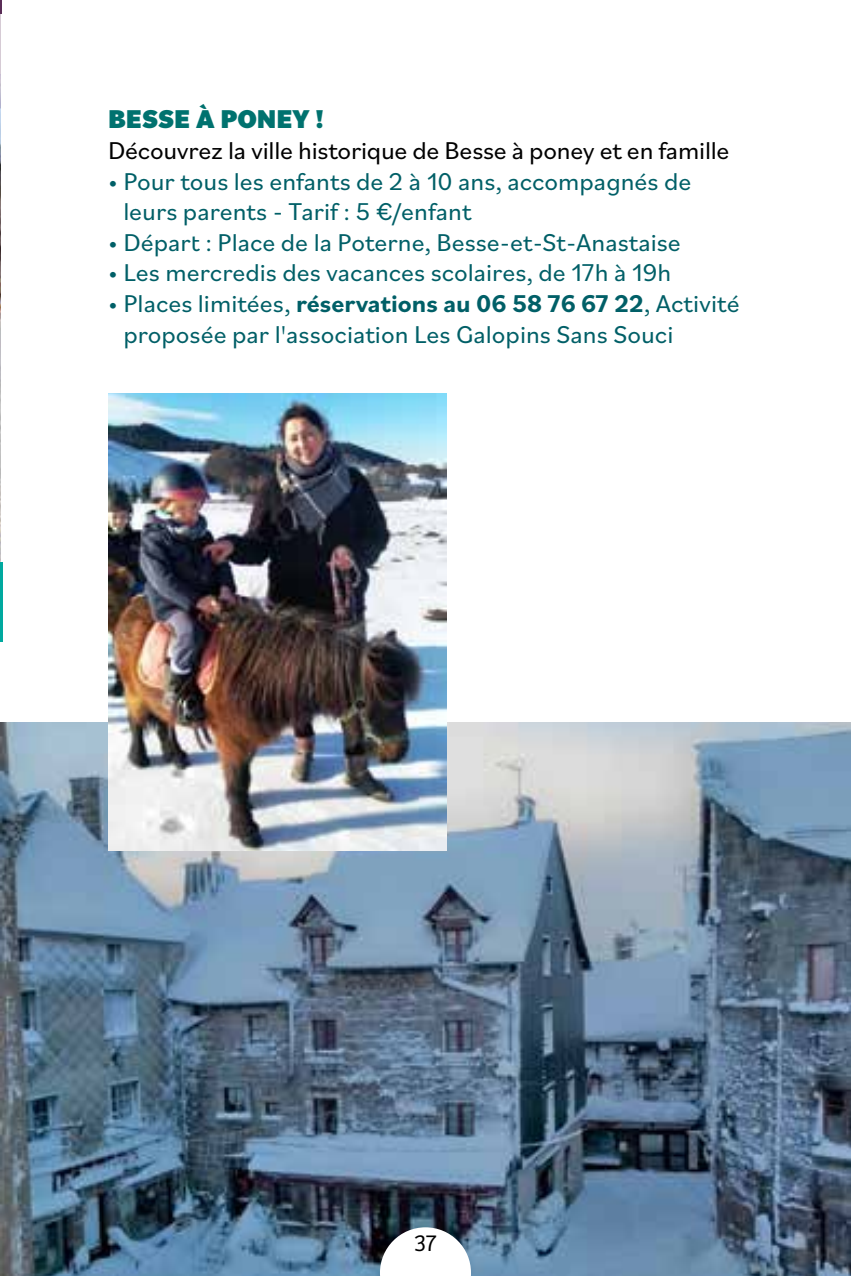
<style>
.page{position:relative;width:851px;height:1276px;background:#fff}
.page>*{position:absolute;margin:0;border:0;box-sizing:border-box;transform-origin:0 0}
.t1{font:900 27px "Bilo";color:#00726f}
.t2{font:25.5px/30.6px "Bilo";color:#005f67}
.t3{font:25.5px "Bilo";letter-spacing:-.01em;color:#000}
.t4{font:300 24px "Bree";color:#000}
.s1{font-weight:700}
</style>
<div class="page">
<img style="left:0;top:75px;width:1px;height:487px">
<hr style="left:0;top:562px;width:2px;height:80px;background:#00a99f">
<svg style="left:0;top:0;width:2px;height:14px"></svg>
<img style="left:0;top:723px;width:850px;height:553px">
<svg style="left:380px;top:1227px;width:91px;height:49px"></svg>
<img style="left:108px;top:393px;width:338px;height:457px">
<p class="t1" style="left:108px;top:101px;width:218px">BESSE À PONEY !</p>
<p class="t3" style="left:108px;top:133px;width:623px">Découvrez la ville historique de Besse à poney et en famille</p>
<p class="t2" style="left:123px;top:165px;width:569px;text-indent:-15px">• Pour tous les enfants de 2 à 10 ans, accompagnés de leurs parents - Tarif : 5 €/enfant</p>
<p class="t2" style="left:108px;top:226px;width:574px">• Départ : Place de la Poterne, Besse-et-St-Anastaise</p>
<p class="t2" style="left:108px;top:256px;width:564px">• Les mercredis des vacances scolaires, de 17h à 19h</p>
<p class="t2" style="left:123px;top:287px;width:617px;text-indent:-15px">• Places limitées, <span class="s1">réservations au 06 58 76 67 22</span>, Activité proposée par l'association Les Galopins Sans Souci</p>
<p class="t4" style="left:414px;top:1225px;width:24px">37</p>
</div>
